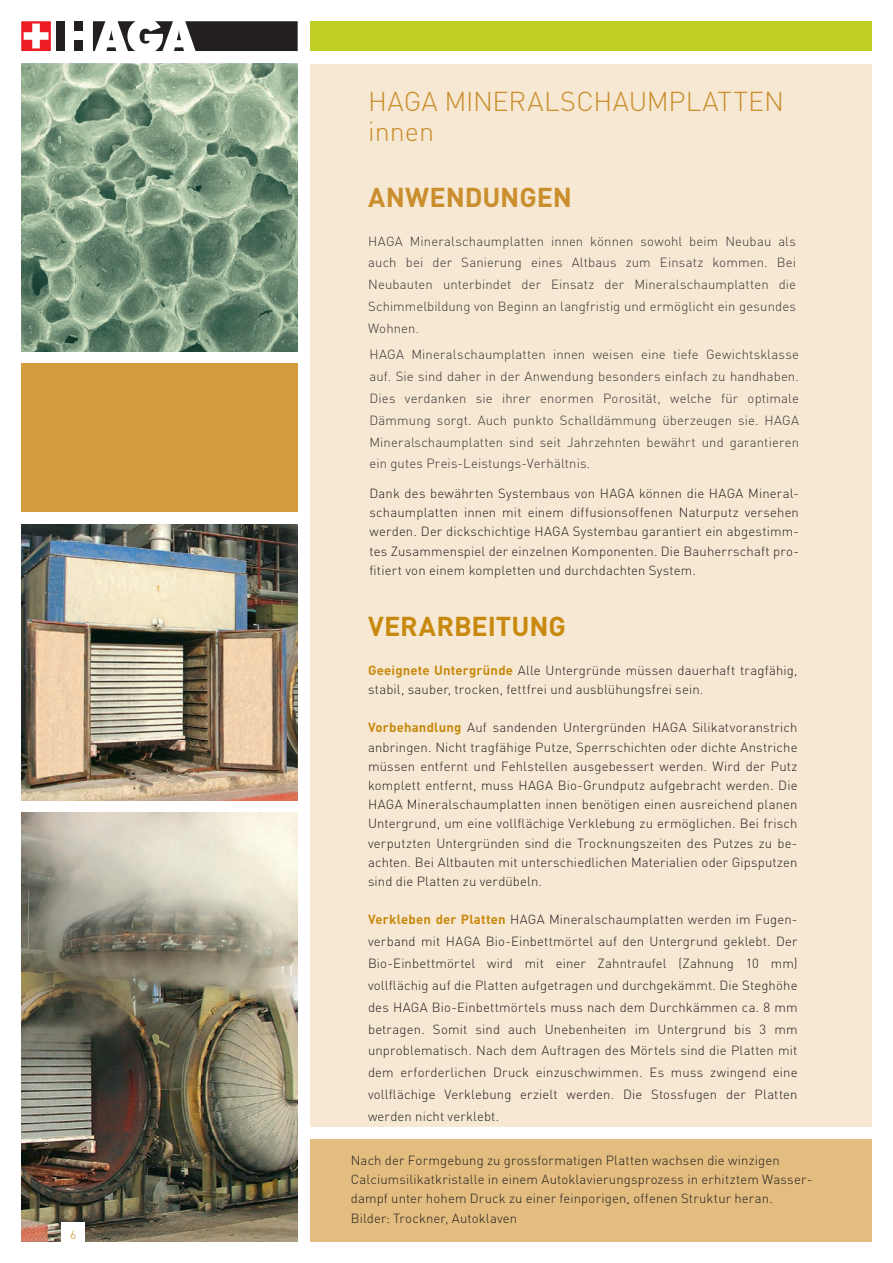
<style>
.page{position:relative;width:893px;height:1263px;background:#fff}
.page>*{position:absolute;margin:0;border:0;box-sizing:border-box;transform-origin:0 0}
.t1{font:300 27px/30px "DIN";color:#ca8e2e}
.t2{font:700 27px "DIN";letter-spacing:-.005em;color:#c8890e}
.t3{font:700 27px "DIN";letter-spacing:-.005em;color:#ca8e2e}
.t4{font:300 13.2px/19.2px "DIN";letter-spacing:.01em;color:#231f20;text-align:justify}
.t5{font:300 13.2px/21.9px "DIN";letter-spacing:.01em;color:#373535;text-align:justify}
.t6{font:300 12px "DIN";color:#c8890e}
.s1{font-weight:700;color:#c8890e}
</style>
<div class="page">
<div style="left:310px;top:21px;width:562px;height:30px;background:#c1ce23"></div>
<svg style="left:21px;top:21px;width:30px;height:30px"></svg>
<div style="left:56px;top:21px;width:9px;height:30px;background:#231f20"></div>
<div style="left:75px;top:21px;width:8px;height:10px;background:#231f20"></div>
<div style="left:75px;top:41px;width:8px;height:10px;background:#231f20"></div>
<svg style="left:93px;top:21px;width:205px;height:30px"></svg>
<div style="left:310px;top:64px;width:562px;height:1062px;background:#f6e8d2"></div>
<div style="left:21px;top:363px;width:277px;height:149px;background:#d39c3f"></div>
<img style="left:21px;top:525px;width:277px;height:275px">
<img style="left:21px;top:813px;width:277px;height:429px">
<div style="left:310px;top:1139px;width:562px;height:103px;background:#e3bd7f"></div>
<img style="left:21px;top:64px;width:277px;height:288px">
<div style="left:62px;top:1222px;width:23px;height:39px;background:#fff"></div>
<p class="t6" style="left:70px;top:1227px;width:8px">6</p>
<h1 class="t1" style="left:368px;top:86px;width:417px">HAGA MINERALSCHAUMPLATTEN innen</h1>
<h1 class="t3" style="left:368px;top:180px;width:205px">ANWENDUNGEN</h1>
<p class="t5" style="left:368px;top:230px;width:429px">HAGA Mineralschaumplatten innen können sowohl beim Neubau als auch bei der Sanierung eines Altbaus zum Einsatz kommen. Bei Neubauten unterbindet der Einsatz der Mineralschaumplatten die Schimmelbildung von Beginn an langfristig und ermöglicht ein gesundes Wohnen.</p>
<p class="t5" style="left:369px;top:343px;width:431px">HAGA Mineralschaumplatten innen weisen eine tiefe Gewichtsklasse auf. Sie sind daher in der Anwendung besonders einfach zu handhaben.<br>Dies verdanken sie ihrer enormen Porosität, welche für optimale Dämmung sorgt. Auch punkto Schalldämmung überzeugen sie. HAGA Mineralschaumplatten sind seit Jahrzehnten bewährt und garantieren ein gutes Preis-Leistungs-Verhältnis.</p>
<p class="t4" style="left:369px;top:483px;width:431px">Dank des bewährten Systembaus von HAGA können die HAGA Mineral&shy;schaumplatten innen mit einem diffusionsoffenen Naturputz versehen werden. Der dickschichtige HAGA Systembau garantiert ein abgestimm&shy;tes Zusammenspiel der einzelnen Komponenten. Die Bauherrschaft pro&shy;fitiert von einem kompletten und durchdachten System.</p>
<h1 class="t2" style="left:368px;top:609px;width:199px">VERARBEITUNG</h1>
<p class="t4" style="left:368px;top:660px;width:431px"><span class="s1">Geeignete Untergründe</span> Alle Untergründe müssen dauerhaft tragfähig, stabil, sauber, trocken, fettfrei und ausblühungsfrei sein.</p>
<p class="t4" style="left:368px;top:718px;width:431px"><span class="s1">Vorbehandlung</span> Auf sandenden Untergründen HAGA Silikatvoranstrich anbringen. Nicht tragfähige Putze, Sperrschichten oder dichte Anstriche müssen entfernt und Fehlstellen ausgebessert werden. Wird der Putz komplett entfernt, muss HAGA Bio-Grundputz aufgebracht werden. Die HAGA Mineralschaumplatten innen benötigen einen ausreichend planen Untergrund, um eine vollflächige Verklebung zu ermöglichen. Bei frisch verputzten Untergründen sind die Trocknungszeiten des Putzes zu be&shy;achten. Bei Altbauten mit unterschiedlichen Materialien oder Gipsputzen sind die Platten zu verdübeln.</p>
<p class="t4" style="left:368px;top:908px;width:431px;line-height:21.9px"><span class="s1">Verkleben der Platten</span> HAGA Mineralschaumplatten werden im Fugen&shy;verband mit HAGA Bio-Einbettmörtel auf den Untergrund geklebt. Der Bio-Einbettmörtel wird mit einer Zahntraufel (Zahnung 10 mm) vollflächig auf die Platten aufgetragen und durchgekämmt. Die Steghöhe des HAGA Bio-Einbettmörtels muss nach dem Durchkämmen ca. 8 mm betragen. Somit sind auch Unebenheiten im Untergrund bis 3 mm unproblematisch. Nach dem Auftragen des Mörtels sind die Platten mit dem erforderlichen Druck einzuschwimmen. Es muss zwingend eine vollflächige Verklebung erzielt werden. Die Stossfugen der Platten werden nicht verklebt.</p>
<p class="t4" style="left:351px;top:1150px;width:463px;text-align:left">Nach der Formgebung zu grossformatigen Platten wachsen die winzigen Calciumsilikatkristalle in einem Autoklavierungsprozess in erhitztem Wasser&shy;dampf unter hohem Druck zu einer feinporigen, offenen Struktur heran.<br>Bilder: Trockner, Autoklaven</p>
</div>
